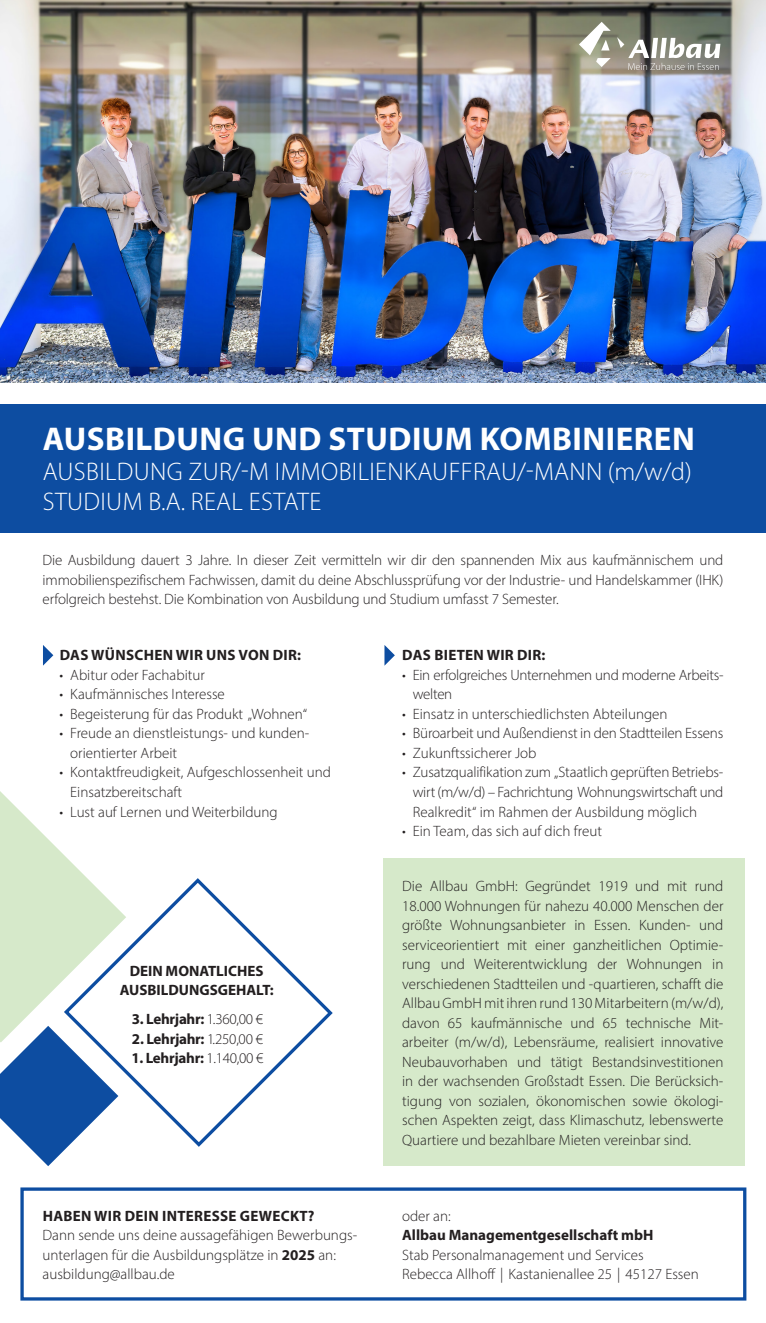
<style>
.page{position:relative;width:766px;height:1323px;background:#fff}
.page>*{position:absolute;margin:0;border:0;box-sizing:border-box;transform-origin:0 0}
.t1{font:700 33px "Myriad Pro";letter-spacing:.015em;color:#fff}
.t2{font:300 25.5px/30px "Myriad Pro";letter-spacing:.015em;color:#fff}
.t3{font:300 15px/19.5px "Myriad Pro";color:#231f20}
.t4{font:700 15px "Myriad Pro";letter-spacing:.02em;color:#231f20}
.t5{font:700 15px/19.5px "Myriad Pro";color:#231f20;text-align:center}
.t6{font:700 15px "Myriad Pro";letter-spacing:-.02em;color:#231f20}
.t7{font:300 15px/19.5px "Myriad Pro";letter-spacing:-.02em;color:#231f20}
.s1{font-weight:300}
.s2{font-weight:700}
</style>
<div class="page">
<div style="left:382px;top:858px;width:362px;height:308px;background:#d6e9ca"></div>
<img style="left:0;top:0;width:765px;height:383px">
<div style="left:20px;top:1187px;width:726px;height:113px;border:3px solid #0d4da1"></div>
<svg style="left:126px;top:878px;width:207px;height:269px"></svg>
<svg style="left:43px;top:645px;width:10px;height:20px"></svg>
<svg style="left:384px;top:645px;width:11px;height:20px"></svg>
<svg style="left:578px;top:22px;width:32px;height:45px"></svg>
<svg style="left:617px;top:37px;width:103px;height:33px"></svg>
<div style="left:0;top:404px;width:765px;height:128px;background:#0d4da1"></div>
<svg style="left:0;top:791px;width:126px;height:375px"></svg>
<h1 class="t1" style="left:43px;top:417px;width:653px">AUSBILDUNG UND STUDIUM KOMBINIEREN</h1>
<h2 class="t2" style="left:43px;top:456px;width:650px">AUSBILDUNG ZUR/-M IMMOBILIENKAUFFRAU/-MANN (m/w/d)<br>STUDIUM B.A. REAL ESTATE</h2>
<p class="t3" style="left:43px;top:550px;width:682px;text-align:justify">Die Ausbildung dauert 3 Jahre. In dieser Zeit vermitteln wir dir den spannenden Mix aus kaufmännischem und immobilienspezifischem Fachwissen, damit du deine Abschlussprüfung vor der Industrie- und Handelskammer (IHK) erfolgreich bestehst. Die Kombination von Ausbildung und Studium umfasst 7 Semester.</p>
<p class="t4" style="left:60px;top:645px;width:243px">DAS WÜNSCHEN WIR UNS VON DIR:</p>
<p class="t3" style="left:60px;top:665px;width:147px">• Abitur oder Fachabitur</p>
<p class="t3" style="left:60px;top:684px;width:167px">• Kaufmännisches Interesse</p>
<p class="t3" style="left:60px;top:704px;width:249px">• Begeisterung für das Produkt „Wohnen“</p>
<p class="t3" style="left:70px;top:723px;width:240px;text-indent:-11px">• Freude an dienstleistungs- und kunden&shy;orientierter Arbeit</p>
<p class="t3" style="left:70px;top:762px;width:262px;text-indent:-11px">• Kontaktfreudigkeit, Aufgeschlossenheit und<br>Einsatzbereitschaft</p>
<p class="t3" style="left:60px;top:801px;width:220px">• Lust auf Lernen und Weiterbildung</p>
<p class="t5" style="left:120px;top:960px;width:155px">DEIN MONATLICHES<br>AUSBILDUNGSGEHALT:</p>
<p class="t6" style="left:132px;top:1009px;width:133px">3. Lehrjahr: <span class="s1">1.360,00 €</span></p>
<p class="t6" style="left:132px;top:1028px;width:132px">2. Lehrjahr: <span class="s1">1.250,00 €</span></p>
<p class="t6" style="left:131px;top:1048px;width:134px">1. Lehrjahr: <span class="s1">1.140,00 €</span></p>
<p class="t4" style="left:43px;top:1205px;width:273px">HABEN WIR DEIN INTERESSE GEWECKT?</p>
<p class="t3" style="left:43px;top:1225px;width:316px">Dann sende uns deine aussagefähigen Bewerbungs&shy;unterlagen für die Ausbildungsplätze in <span class="s2">2025</span> an: ausbildung@allbau.de</p>
<p class="t4" style="left:402px;top:645px;width:145px">DAS BIETEN WIR DIR:</p>
<p class="t7" style="left:412px;top:665px;width:312px;text-indent:-11px">• Ein erfolgreiches Unternehmen und moderne Arbeits&shy;welten</p>
<p class="t3" style="left:402px;top:704px;width:267px">• Einsatz in unterschiedlichsten Abteilungen</p>
<p class="t3" style="left:402px;top:723px;width:323px">• Büroarbeit und Außendienst in den Stadtteilen Essens</p>
<p class="t3" style="left:402px;top:743px;width:136px">• Zukunftssicherer Job</p>
<p class="t3" style="left:412px;top:762px;width:312px;text-align:justify;text-indent:-11px">• Zusatzqualifikation zum „Staatlich geprüften Betriebs&shy;wirt (m/w/d) – Fachrichtung Wohnungswirtschaft und Realkredit“ im Rahmen der Ausbildung möglich</p>
<p class="t3" style="left:402px;top:821px;width:201px">• Ein Team, das sich auf dich freut</p>
<p class="t3" style="left:402px;top:876px;width:323px;text-align:justify">Die Allbau GmbH: Gegründet 1919 und mit rund 18.000 Wohnungen für nahezu 40.000 Menschen der größte Wohnungsanbieter in Essen. Kunden- und serviceorientiert mit einer ganzheitlichen Optimie&shy;rung und Weiterentwicklung der Wohnungen in verschiedenen Stadtteilen und -quartieren, schafft die Allbau GmbH mit ihren rund 130 Mitarbeitern (m/w/d), davon 65 kaufmännische und 65 technische Mit&shy;arbeiter (m/w/d), Lebensräume, realisiert innovative Neubauvorhaben und tätigt Bestandsinvestitionen in der wachsenden Großstadt Essen. Die Berücksich&shy;tigung von sozialen, ökonomischen sowie ökologi&shy;schen Aspekten zeigt, dass Klimaschutz, lebenswerte Quartiere und bezahlbare Mieten vereinbar sind.</p>
<p class="t3" style="left:402px;top:1205px;width:50px">oder an:</p>
<p class="t5" style="left:402px;top:1224px;width:253px">Allbau Managementgesellschaft mbH</p>
<p class="t3" style="left:402px;top:1244px;width:298px">Stab Personalmanagement und Services<br>Rebecca Allhoff | Kastanienallee 25 | 45127 Essen</p>
</div>
